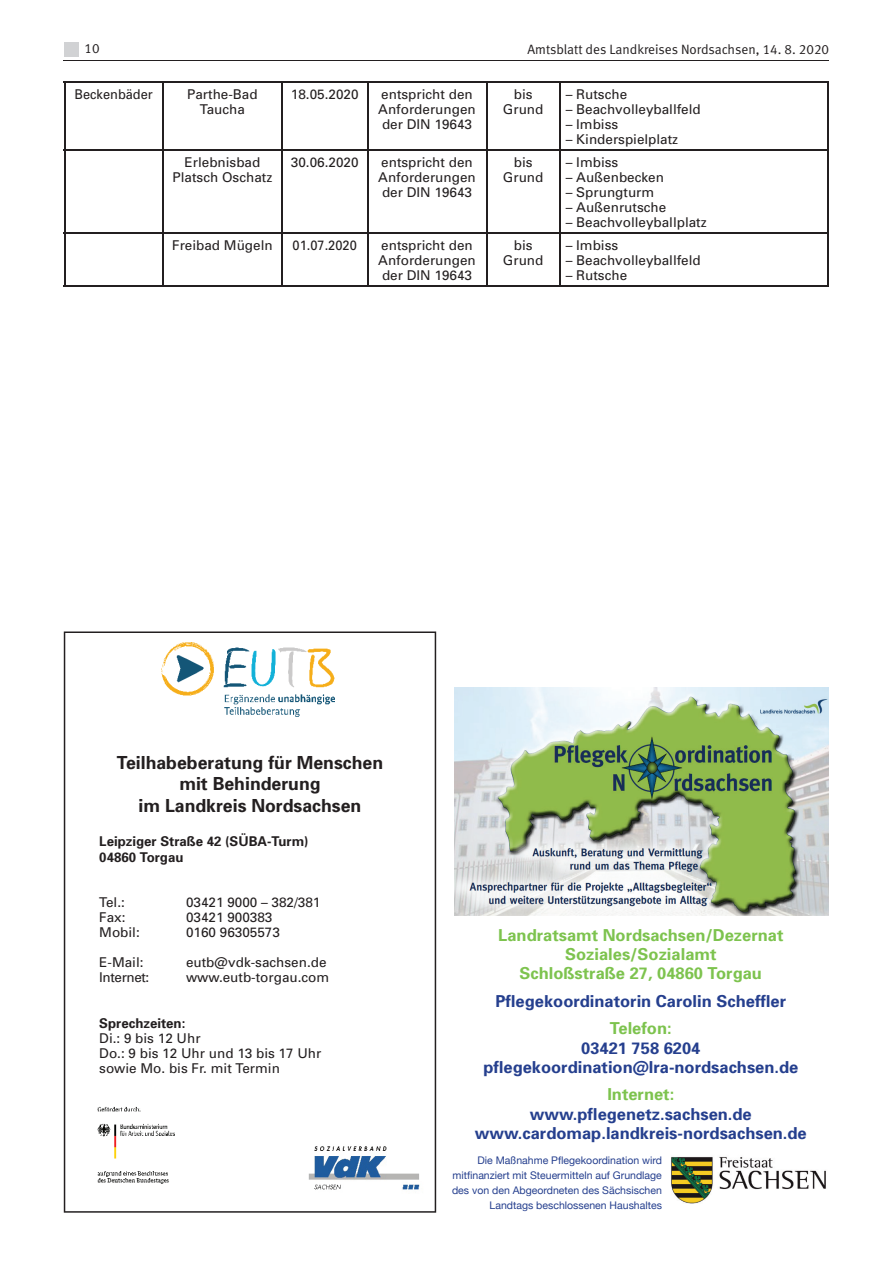
<style>
.page{position:relative;width:893px;height:1263px;background:#fff}
.page>*{position:absolute;margin:0;border:0;box-sizing:border-box;transform-origin:0 0}
.t1{font:700 18px/21.6px "Univers";color:#231f20;text-align:center}
.t2{font:700 16.5px/19.2px "Univers";color:#253f8e;text-align:center}
.t3{font:700 16.5px/19.2px "Univers";color:#7dc34e;text-align:center}
.t4{font:13.5px/15px "Univers";color:#231f20;text-align:center}
.t5{font:700 13.5px/16.2px "Univers";color:#231f20}
.t6{font:13.5px "Meta Normal LF";color:#231f20}
.t7{font:13.5px "Univers";color:#231f20;scale:.95 1}
.t8{font:13.5px "Univers";letter-spacing:-.03em;color:#231f20}
.t9{font:10.5px/15px "Helvetica Neue";color:#253f8e;text-align:right}
</style>
<div class="page">
<hr style="left:64px;top:60px;width:765px;height:1px;background:#231f20">
<div style="left:64px;top:43px;width:15px;height:14px;background:#d1d2d4"></div>
<hr style="left:64px;top:81px;width:99px;height:2px;background:#231f20">
<hr style="left:64px;top:83px;width:1px;height:66px;background:#231f20">
<hr style="left:163px;top:81px;width:119px;height:2px;background:#231f20">
<hr style="left:162px;top:83px;width:2px;height:66px;background:#231f20">
<hr style="left:282px;top:81px;width:85px;height:2px;background:#231f20">
<hr style="left:281px;top:83px;width:2px;height:66px;background:#231f20">
<hr style="left:367px;top:81px;width:120px;height:2px;background:#231f20">
<hr style="left:367px;top:83px;width:1px;height:66px;background:#231f20">
<hr style="left:487px;top:81px;width:73px;height:2px;background:#231f20">
<hr style="left:486px;top:83px;width:1px;height:66px;background:#231f20">
<hr style="left:560px;top:81px;width:269px;height:2px;background:#231f20">
<hr style="left:559px;top:83px;width:1px;height:66px;background:#231f20">
<hr style="left:828px;top:83px;width:1px;height:66px;background:#231f20">
<hr style="left:64px;top:149px;width:99px;height:2px;background:#231f20">
<hr style="left:64px;top:151px;width:1px;height:81px;background:#231f20">
<hr style="left:163px;top:149px;width:119px;height:2px;background:#231f20">
<hr style="left:162px;top:151px;width:2px;height:81px;background:#231f20">
<hr style="left:282px;top:149px;width:85px;height:2px;background:#231f20">
<hr style="left:281px;top:151px;width:2px;height:81px;background:#231f20">
<hr style="left:367px;top:149px;width:120px;height:2px;background:#231f20">
<hr style="left:367px;top:151px;width:1px;height:81px;background:#231f20">
<hr style="left:487px;top:149px;width:73px;height:2px;background:#231f20">
<hr style="left:486px;top:151px;width:1px;height:81px;background:#231f20">
<hr style="left:560px;top:149px;width:269px;height:2px;background:#231f20">
<hr style="left:559px;top:151px;width:1px;height:81px;background:#231f20">
<hr style="left:828px;top:151px;width:1px;height:81px;background:#231f20">
<hr style="left:64px;top:232px;width:99px;height:2px;background:#231f20">
<hr style="left:64px;top:234px;width:1px;height:51px;background:#231f20">
<hr style="left:163px;top:232px;width:119px;height:2px;background:#231f20">
<hr style="left:162px;top:234px;width:2px;height:51px;background:#231f20">
<hr style="left:282px;top:232px;width:85px;height:2px;background:#231f20">
<hr style="left:281px;top:234px;width:2px;height:51px;background:#231f20">
<hr style="left:367px;top:232px;width:120px;height:2px;background:#231f20">
<hr style="left:367px;top:234px;width:1px;height:51px;background:#231f20">
<hr style="left:487px;top:232px;width:73px;height:2px;background:#231f20">
<hr style="left:486px;top:234px;width:1px;height:51px;background:#231f20">
<hr style="left:560px;top:232px;width:269px;height:2px;background:#231f20">
<hr style="left:559px;top:234px;width:1px;height:51px;background:#231f20">
<hr style="left:828px;top:234px;width:1px;height:51px;background:#231f20">
<hr style="left:64px;top:285px;width:99px;height:2px;background:#231f20">
<hr style="left:163px;top:285px;width:119px;height:2px;background:#231f20">
<hr style="left:282px;top:285px;width:85px;height:2px;background:#231f20">
<hr style="left:367px;top:285px;width:120px;height:2px;background:#231f20">
<hr style="left:487px;top:285px;width:73px;height:2px;background:#231f20">
<hr style="left:560px;top:285px;width:269px;height:2px;background:#231f20">
<img style="left:454px;top:687px;width:374px;height:228px">
<img style="left:671px;top:1157px;width:155px;height:47px">
<svg style="left:64px;top:631px;width:372px;height:582px"></svg>
<img style="left:84px;top:1095px;width:104px;height:100px">
<img style="left:307px;top:1145px;width:118px;height:49px">
<img style="left:162px;top:643px;width:172px;height:73px">
<p class="t6" style="left:85px;top:41px;width:17px">10</p>
<p class="t6" style="left:527px;top:41px;width:303px">Amtsblatt des Landkreises Nordsachsen, 14. 8. 2020</p>
<p class="t7" style="left:75px;top:86px;width:84px">Beckenbäder</p>
<p class="t4" style="left:187px;top:87px;width:72px">Parthe-Bad<br>Taucha</p>
<p class="t4" style="left:291px;top:87px;width:69px">18.05.2020</p>
<p class="t4" style="left:378px;top:87px;width:99px;text-align:left">entspricht den<br>Anforderungen der DIN 19643</p>
<p class="t4" style="left:503px;top:87px;width:42px">bis<br>Grund</p>
<p class="t4" style="left:566px;top:87px;width:63px">– Rutsche</p>
<p class="t4" style="left:566px;top:102px;width:137px">– Beachvolleyballfeld</p>
<p class="t4" style="left:566px;top:117px;width:54px">– Imbiss</p>
<p class="t4" style="left:566px;top:132px;width:114px">– Kinderspielplatz</p>
<p class="t4" style="left:173px;top:155px;width:101px">Erlebnisbad<br>Platsch Oschatz</p>
<p class="t4" style="left:291px;top:155px;width:69px">30.06.2020</p>
<p class="t4" style="left:378px;top:155px;width:99px;text-align:left">entspricht den<br>Anforderungen der DIN 19643</p>
<p class="t4" style="left:503px;top:155px;width:42px">bis<br>Grund</p>
<p class="t4" style="left:566px;top:155px;width:54px">– Imbiss</p>
<p class="t4" style="left:566px;top:170px;width:100px">– Außenbecken</p>
<p class="t4" style="left:566px;top:185px;width:90px">– Sprungturm</p>
<p class="t4" style="left:566px;top:200px;width:102px">– Außenrutsche</p>
<p class="t4" style="left:566px;top:215px;width:143px">– Beachvolleyballplatz</p>
<p class="t4" style="left:172px;top:237px;width:102px">Freibad Mügeln</p>
<p class="t7" style="left:293px;top:237px;width:69px">01.07.2020</p>
<p class="t4" style="left:378px;top:237px;width:99px;text-align:left">entspricht den<br>Anforderungen der DIN 19643</p>
<p class="t4" style="left:503px;top:237px;width:42px">bis<br>Grund</p>
<p class="t4" style="left:566px;top:237px;width:54px">– Imbiss</p>
<p class="t4" style="left:566px;top:252px;width:137px">– Beachvolleyballfeld</p>
<p class="t4" style="left:566px;top:267px;width:63px">– Rutsche</p>
<h1 class="t1" style="left:117px;top:751px;width:268px">Teilhabeberatung für Menschen mit Behinderung<br>im Landkreis Nordsachsen</h1>
<p class="t5" style="left:99px;top:832px;width:211px">Leipziger Straße 42 (SÜBA-Turm)<br>04860 Torgau</p>
<p class="t4" style="left:99px;top:894px;width:27px">Tel.:</p>
<p class="t4" style="left:186px;top:894px;width:136px">03421 9000 – 382/381</p>
<p class="t4" style="left:99px;top:909px;width:28px">Fax:</p>
<p class="t4" style="left:186px;top:909px;width:88px">03421 900383</p>
<p class="t4" style="left:99px;top:924px;width:42px">Mobil:</p>
<p class="t4" style="left:186px;top:924px;width:95px">0160 96305573</p>
<p class="t4" style="left:99px;top:954px;width:46px">E-Mail:</p>
<p class="t4" style="left:186px;top:954px;width:142px">eutb@vdk-sachsen.de</p>
<p class="t8" style="left:99px;top:969px;width:52px">Internet:</p>
<p class="t4" style="left:186px;top:969px;width:145px">www.eutb-torgau.com</p>
<p class="t5" style="left:99px;top:1015px;width:88px">Sprechzeiten:</p>
<p class="t4" style="left:99px;top:1031px;width:224px;text-align:left">Di.: 9 bis 12 Uhr<br>Do.: 9 bis 12 Uhr und 13 bis 17 Uhr sowie Mo. bis Fr. mit Termin</p>
<p class="t3" style="left:498px;top:925px;width:287px">Landratsamt Nordsachsen/Dezernat<br>Soziales/Sozialamt<br>Schloßstraße 27, 04860 Torgau</p>
<p class="t2" style="left:495px;top:991px;width:292px">Pflegekoordinatorin Carolin Scheffler</p>
<p class="t3" style="left:610px;top:1018px;width:63px">Telefon:</p>
<p class="t2" style="left:483px;top:1038px;width:316px">03421 758 6204 pflegekoordination@lra-nordsachsen.de</p>
<p class="t3" style="left:607px;top:1084px;width:68px">Internet:</p>
<p class="t2" style="left:475px;top:1104px;width:333px">www.pflegenetz.sachsen.de www.cardomap.landkreis-nordsachsen.de</p>
<p class="t9" style="left:452px;top:1153px;width:211px">Die Maßnahme Pflegekoordination wird mitfinanziert mit Steuermitteln auf Grundlage des von den Abgeordneten des Sächsischen Landtags beschlossenen Haushaltes</p>
</div>
